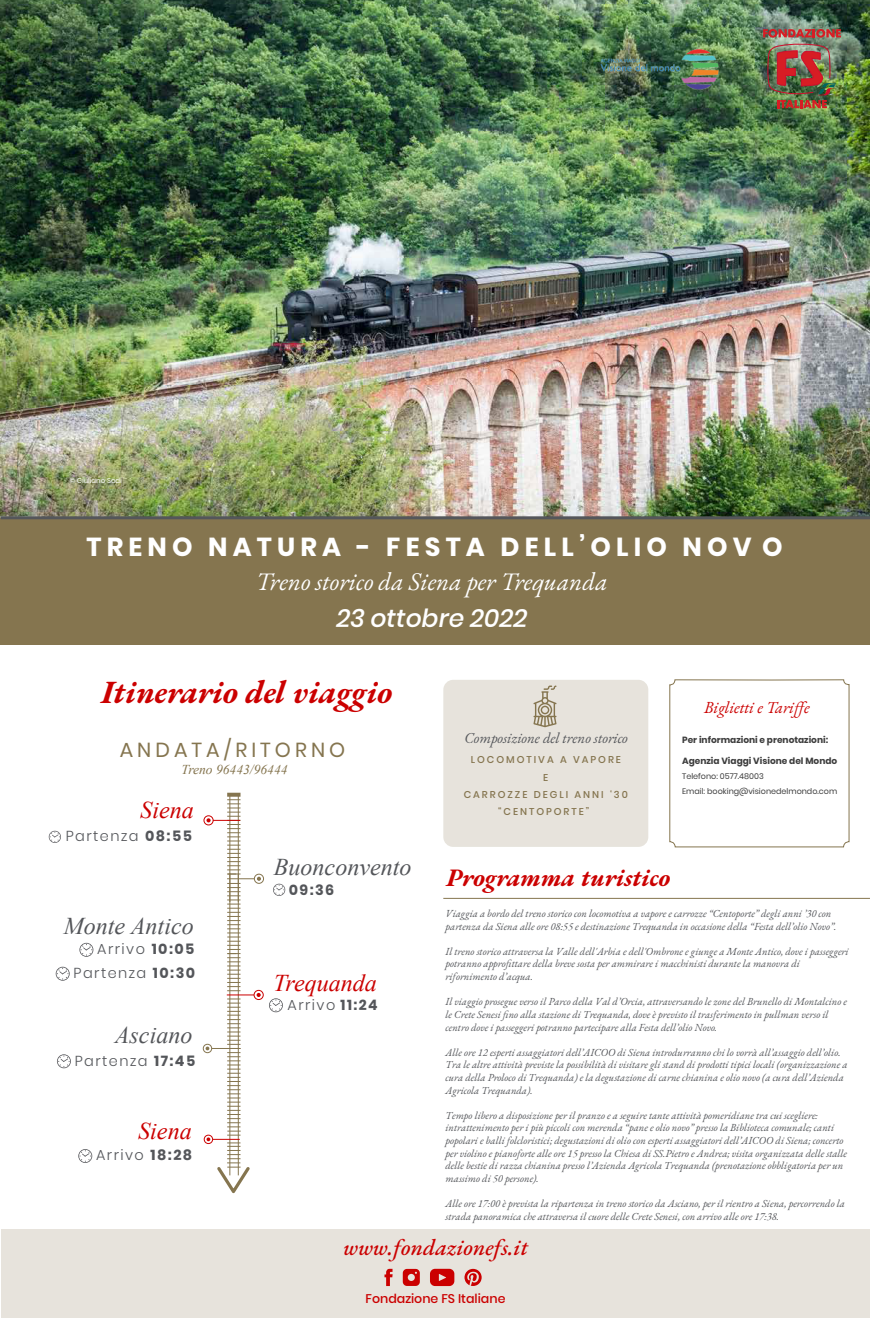
<style>
.page{position:relative;width:870px;height:1318px;background:#fff}
.page>*{position:absolute;margin:0;border:0;box-sizing:border-box;transform-origin:0 0}
.t1{font:italic 700 32.3px "EB Garamond";color:#cb0000}
.t2{font:700 26px "Poppins";letter-spacing:.2em;color:#fff}
.t3{font:italic 25px "EB Garamond";color:#fff}
.t4{font:italic 700 25px "EB Garamond";color:#cb0000}
.t5{font:italic 500 25px "Poppins";color:#fff}
.t6{font:italic 24.1px "Times New Roman";color:#54565a}
.t7{font:italic 24.1px "Times New Roman";color:#cb0000}
.t8{font:italic 500 23px "EB Garamond";color:#cb0000}
.t9{font:20.3px "Poppins";letter-spacing:.2em;color:#85754f}
.t10{font:italic 16.5px "EB Garamond";color:#cb0000}
.t11{font:italic 14.8px "EB Garamond";color:#54565a}
.t12{font:300 14.4px/23.9px "Poppins";letter-spacing:.1em;color:#54565a;text-align:right}
.t13{font:700 14.4px "Poppins";color:#54565a}
.t14{font:italic 13.5px "Times New Roman";color:#85754f}
.t15{font:500 12.6px "Poppins";color:#cb0000}
.t16{font:italic 10.5px/12.6px "EB Garamond";color:#54565a}
.t17{font:500 9.9px/17.3px "Poppins";letter-spacing:.2em;color:#85754f;text-align:center}
.t18{font:700 9px "Poppins";color:#3d3d3d}
.t19{font:8px/15px "Poppins";color:#3d3d3d}
.t20{font:7px "Poppins";color:#fff}
.s1{font-weight:700}
</style>
<div class="page">
<img style="left:0;top:0;width:869px;height:518px">
<div style="left:0;top:518px;width:869px;height:127px;background:#85754f"></div>
<svg style="left:669px;top:679px;width:180px;height:169px"></svg>
<div style="left:443px;top:679px;width:205px;height:167px;background:#e7e3dc;border-radius:10px"></div>
<hr style="left:443px;top:897px;width:426px;height:1px;background:#85754f">
<img style="left:763px;top:29px;width:77px;height:79px">
<hr style="left:1px;top:516px;width:868px;height:3px;background:#54565a">
<svg style="left:533px;top:685px;width:23px;height:42px"></svg>
<img style="left:598px;top:45px;width:122px;height:47px">
<svg style="left:227px;top:792px;width:13px;height:4px"></svg>
<div style="left:203px;top:1043px;width:9px;height:10px;border:1px solid #85754f;border-radius:50%"></div>
<div style="left:254px;top:873px;width:10px;height:10px;border:1px solid #85754f;border-radius:50%"></div>
<svg style="left:273px;top:883px;width:12px;height:12px"></svg>
<div style="left:253px;top:989px;width:11px;height:10px;border:1px solid #cb0000;border-radius:50%"></div>
<svg style="left:49px;top:830px;width:12px;height:13px"></svg>
<hr style="left:229px;top:793px;width:1px;height:108px;background:#85754f">
<hr style="left:238px;top:793px;width:1px;height:108px;background:#85754f">
<div style="left:203px;top:815px;width:10px;height:10px;border:1px solid #cb0000;border-radius:50%"></div>
<svg style="left:57px;top:1054px;width:14px;height:14px"></svg>
<div style="left:204px;top:1134px;width:9px;height:9px;border:1px solid #cb0000;border-radius:50%"></div>
<svg style="left:78px;top:1149px;width:14px;height:13px"></svg>
<svg style="left:205px;top:799px;width:56px;height:393px"></svg>
<svg style="left:79px;top:942px;width:14px;height:14px"></svg>
<svg style="left:56px;top:966px;width:14px;height:14px"></svg>
<div style="left:1px;top:1229px;width:868px;height:88px;background:#e7e3dc"></div>
<svg style="left:403px;top:1268px;width:17px;height:17px"></svg>
<svg style="left:430px;top:1268px;width:24px;height:17px"></svg>
<svg style="left:384px;top:1268px;width:8px;height:17px"></svg>
<svg style="left:464px;top:1268px;width:17px;height:17px"></svg>
<svg style="left:269px;top:998px;width:14px;height:14px"></svg>
<p class="t20" style="left:69px;top:477px;width:54px">© Giuliano Sodi</p>
<h2 class="t2" style="left:86px;top:532px;width:697px">TRENO NATURA - FESTA DELL’OLIO NOV O</h2>
<h3 class="t3" style="left:256px;top:565px;width:353px">Treno storico da Siena per Trequanda</h3>
<h3 class="t5" style="left:336px;top:604px;width:192px">23 ottobre 2022</h3>
<h1 class="t1" style="left:101px;top:670px;width:292px">Itinerario del viaggio</h1>
<h3 class="t9" style="left:120px;top:737px;width:227px">ANDATA/RITORNO</h3>
<p class="t14" style="left:181px;top:760px;width:107px">Treno 96443/96444</p>
<h3 class="t7" style="left:140px;top:793px;width:55px">Siena</h3>
<h3 class="t12" style="left:66px;top:824px;width:128px">Partenza <span class="s1">08:55</span></h3>
<h3 class="t6" style="left:64px;top:908px;width:131px">Monte Antico</h3>
<h3 class="t12" style="left:74px;top:937px;width:123px">Arrivo <span class="s1">10:05<br></span>Partenza <span class="s1">10:30</span></h3>
<h3 class="t6" style="left:115px;top:1018px;width:79px">Asciano</h3>
<h3 class="t12" style="left:75px;top:1048px;width:122px">Partenza <span class="s1">17:45</span></h3>
<h3 class="t7" style="left:138px;top:1114px;width:55px">Siena</h3>
<h3 class="t12" style="left:96px;top:1143px;width:98px">Arrivo <span class="s1">18:28</span></h3>
<h3 class="t6" style="left:274px;top:850px;width:139px">Buonconvento</h3>
<h3 class="t13" style="left:289px;top:881px;width:47px">09:36</h3>
<h3 class="t7" style="left:273px;top:966px;width:105px">Trequanda</h3>
<h3 class="t12" style="left:287px;top:993px;width:91px">Arrivo <span class="s1">11:24</span></h3>
<h3 class="t11" style="left:464px;top:728px;width:165px">Composizione del treno storico</h3>
<p class="t17" style="left:463px;top:751px;width:166px">LOCOMOTIVA A VAPORE<br>E<br>CARROZZE DEGLI ANNI ‘30 “CENTOPORTE”</p>
<h3 class="t10" style="left:704px;top:696px;width:108px">Biglietti e Tariffe</h3>
<p class="t18" style="left:682px;top:734px;width:147px">Per informazioni e prenotazioni:</p>
<p class="t18" style="left:682px;top:756px;width:157px">Agenzia Viaggi Visione del Mondo</p>
<p class="t19" style="left:682px;top:769px;width:156px">Telefono: 0577.48003<br>Email: booking@visionedelmondo.com</p>
<h3 class="t4" style="left:446px;top:860px;width:225px">Programma turistico</h3>
<p class="t16" style="left:445px;top:907px;width:392px">Viaggia a bordo del treno storico con locomotiva a vapore e carrozze “Centoporte” degli anni ’30 con partenza da Siena alle ore 08:55 e destinazione Trequanda in occasione della “Festa dell’olio Novo”.</p>
<p class="t16" style="left:445px;top:945px;width:404px">Il treno storico attraversa la Valle dell'Arbia e dell'Ombrone e giunge a Monte Antico, dove i passeggeri potranno approfittare della breve sosta per ammirare i macchinisti durante la manovra di rifornimento d’acqua.</p>
<p class="t16" style="left:445px;top:995px;width:403px">Il viaggio prosegue verso il Parco della Val d’Orcia, attraversando le zone del Brunello di Montalcino e le Crete Senesi fino alla stazione di Trequanda, dove è previsto il trasferimento in pullman verso il centro dove i passeggeri potranno partecipare alla Festa dell’olio Novo.</p>
<p class="t16" style="left:445px;top:1045px;width:403px">Alle ore 12 esperti assaggiatori dell’AICOO di Siena introdurranno chi lo vorrà all’assaggio dell’olio.<br>Tra le altre attività previste la possibilità di visitare gli stand di prodotti tipici locali (organizzazione a cura della Proloco di Trequanda) e la degustazione di carne chianina e olio novo (a cura dell’Azienda Agricola Trequanda).</p>
<p class="t16" style="left:445px;top:1108px;width:403px">Tempo libero a disposizione per il pranzo e a seguire tante attività pomeridiane tra cui scegliere: intrattenimento per i più piccoli con merenda “pane e olio novo” presso la Biblioteca comunale; canti popolari e balli folcloristici; degustazioni di olio con esperti assaggiatori dell’AICOO di Siena; concerto per violino e pianoforte alle ore 15 presso la Chiesa di SS.Pietro e Andrea; visita organizzata delle stalle delle bestie di razza chianina presso l’Azienda Agricola Trequanda (prenotazione obbligatoria per un massimo di 50 persone).</p>
<p class="t16" style="left:445px;top:1197px;width:401px">Alle ore 17:00 è prevista la ripartenza in treno storico da Asciano, per il rientro a Siena, percorrendo la strada panoramica che attraversa il cuore delle Crete Senesi, con arrivo alle ore 17:38.</p>
<h3 class="t8" style="left:343px;top:1232px;width:186px">www.fondazionefs.it</h3>
<p class="t15" style="left:365px;top:1291px;width:141px">Fondazione FS Italiane</p>
</div>
